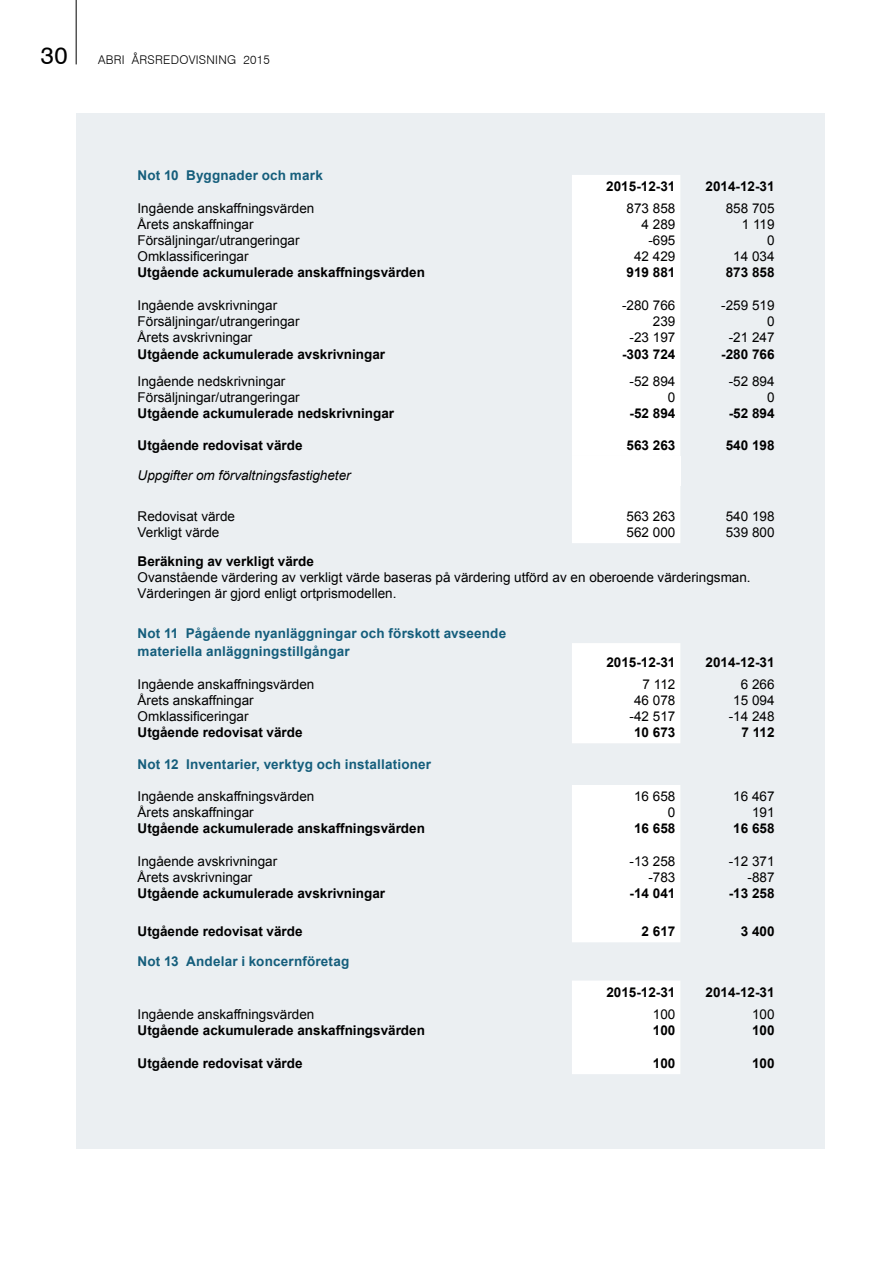
<style>
.page{position:relative;width:893px;height:1263px;background:#fff}
.page>*{position:absolute;margin:0;border:0;box-sizing:border-box;transform-origin:0 0}
.t1{font:24px "Swiss 721 BT";color:#000}
.t2{font:13.5px/16.2px "Arial";color:#000;text-align:right}
.t3{font:700 13.5px "Arial";color:#000}
.t4{font:700 13.5px/18px "Arial";letter-spacing:.015em;color:#155e7c}
.t5{font:italic 13.5px "Arial";color:#000}
.t6{font:300 12px "Swiss 721 BT";letter-spacing:.025em;color:#000}
.s1{font-size:12.6px}
</style>
<div class="page">
<div style="left:77px;top:114px;width:748px;height:1035px;background:#ebeff2"></div>
<svg style="left:572px;top:175px;width:108px;height:899px;fill:#fff"></svg>
<div style="left:572px;top:456px;width:108px;height:30px;background:#fff"></div>
<hr style="left:76px;top:0;width:1px;height:64px;background:#000">
<h1 class="t1" style="left:41px;top:41px;width:28px">30</h1>
<p class="t6" style="left:98px;top:53px;width:173px">ABRI ÅRSREDOVISNING 201<span class="s1">5</span></p>
<p class="t4" style="left:138px;top:166px;width:187px">Not 10 Byggnader och mark</p>
<p class="t2" style="left:138px;top:200px;width:178px;text-align:left">Ingående anskaffningsvärden<br>Årets anskaffningar<br>Försäljningar/utrangeringar<br>Omklassificeringar</p>
<p class="t3" style="left:138px;top:264px;width:289px">Utgående ackumulerade anskaffningsvärden</p>
<p class="t2" style="left:138px;top:297px;width:164px;text-align:left">Ingående avskrivningar<br>Försäljningar/utrangeringar<br>Årets avskrivningar</p>
<p class="t3" style="left:138px;top:345px;width:249px">Utgående ackumulerade avskrivningar</p>
<p class="t2" style="left:138px;top:373px;width:164px;text-align:left">Ingående nedskrivningar<br>Försäljningar/utrangeringar</p>
<p class="t3" style="left:138px;top:404px;width:258px">Utgående ackumulerade nedskrivningar</p>
<p class="t3" style="left:606px;top:177px;width:71px">2015-12-31</p>
<p class="t3" style="left:705px;top:177px;width:71px">2014-12-31</p>
<p class="t2" style="left:627px;top:200px;width:50px">873 858<br>4 289 -695<br>42 429</p>
<p class="t3" style="left:627px;top:264px;width:50px">919 881</p>
<p class="t2" style="left:622px;top:297px;width:55px">-280 766<br>239<br>-23 197</p>
<p class="t3" style="left:622px;top:345px;width:55px">-303 724</p>
<p class="t2" style="left:630px;top:373px;width:47px">-52 894<br>0</p>
<p class="t3" style="left:630px;top:404px;width:47px">-52 894</p>
<p class="t2" style="left:726px;top:200px;width:50px">858 705<br>1 119<br>0<br>14 034</p>
<p class="t3" style="left:726px;top:264px;width:50px">873 858</p>
<p class="t2" style="left:721px;top:297px;width:55px">-259 519<br>0<br>-21 247</p>
<p class="t3" style="left:721px;top:345px;width:55px">-280 766</p>
<p class="t2" style="left:729px;top:373px;width:47px">-52 894<br>0</p>
<p class="t3" style="left:729px;top:404px;width:47px">-52 894</p>
<p class="t3" style="left:138px;top:436px;width:167px">Utgående redovisat värde</p>
<p class="t3" style="left:627px;top:436px;width:50px">563 263</p>
<p class="t3" style="left:726px;top:436px;width:50px">540 198</p>
<p class="t5" style="left:138px;top:466px;width:215px">Uppgifter om förvaltningsfastigheter</p>
<p class="t2" style="left:138px;top:508px;width:99px;text-align:left">Redovisat värde<br>Verkligt värde</p>
<p class="t2" style="left:627px;top:508px;width:50px;text-align:left">563 263<br>562 000</p>
<p class="t2" style="left:726px;top:508px;width:50px;text-align:left">540 198<br>539 800</p>
<p class="t3" style="left:138px;top:552px;width:178px">Beräkning av verkligt värde</p>
<p class="t2" style="left:138px;top:569px;width:615px;text-align:left">Ovanstående värdering av verkligt värde baseras på värdering utförd av en oberoende värderingsman.<br>Värderingen är gjord enligt ortprismodellen.</p>
<p class="t4" style="left:138px;top:625px;width:370px">Not 11 Pågående nyanläggningar och förskott avseende materiella anläggningstillgångar</p>
<p class="t3" style="left:606px;top:653px;width:71px">2015-12-31</p>
<p class="t3" style="left:705px;top:653px;width:71px">2014-12-31</p>
<p class="t2" style="left:138px;top:676px;width:178px;text-align:left">Ingående anskaffningsvärden<br>Årets anskaffningar<br>Omklassificeringar</p>
<p class="t3" style="left:138px;top:723px;width:167px">Utgående redovisat värde</p>
<p class="t2" style="left:630px;top:676px;width:47px">7 112<br>46 078 -42 517</p>
<p class="t3" style="left:634px;top:723px;width:43px">10 673</p>
<p class="t2" style="left:729px;top:676px;width:47px">6 266<br>15 094 -14 248</p>
<p class="t3" style="left:741px;top:723px;width:35px">7 112</p>
<p class="t4" style="left:138px;top:756px;width:295px">Not 12 Inventarier, verktyg och installationer</p>
<p class="t2" style="left:138px;top:788px;width:178px;text-align:left">Ingående anskaffningsvärden<br>Årets anskaffningar</p>
<p class="t3" style="left:138px;top:819px;width:289px">Utgående ackumulerade anskaffningsvärden</p>
<p class="t2" style="left:138px;top:853px;width:141px;text-align:left">Ingående avskrivningar<br>Årets avskrivningar</p>
<p class="t3" style="left:138px;top:884px;width:249px">Utgående ackumulerade avskrivningar</p>
<p class="t2" style="left:634px;top:788px;width:43px">16 658<br>0</p>
<p class="t3" style="left:634px;top:819px;width:43px">16 658</p>
<p class="t2" style="left:630px;top:853px;width:47px">-13 258 -783</p>
<p class="t3" style="left:630px;top:884px;width:47px">-14 041</p>
<p class="t2" style="left:733px;top:788px;width:43px">16 467<br>191</p>
<p class="t3" style="left:733px;top:819px;width:43px">16 658</p>
<p class="t2" style="left:729px;top:853px;width:47px">-12 371 -887</p>
<p class="t3" style="left:729px;top:884px;width:47px">-13 258</p>
<p class="t3" style="left:138px;top:922px;width:167px">Utgående redovisat värde</p>
<p class="t3" style="left:642px;top:922px;width:35px">2 617</p>
<p class="t3" style="left:741px;top:922px;width:35px">3 400</p>
<p class="t4" style="left:138px;top:953px;width:213px">Not 13 Andelar i koncernföretag</p>
<p class="t3" style="left:606px;top:983px;width:71px">2015-12-31</p>
<p class="t3" style="left:705px;top:983px;width:71px">2014-12-31</p>
<p class="t2" style="left:138px;top:1006px;width:178px">Ingående anskaffningsvärden</p>
<p class="t3" style="left:138px;top:1021px;width:289px">Utgående ackumulerade anskaffningsvärden</p>
<p class="t2" style="left:653px;top:1006px;width:24px">100</p>
<p class="t3" style="left:653px;top:1021px;width:24px">100</p>
<p class="t2" style="left:752px;top:1006px;width:24px">100</p>
<p class="t3" style="left:752px;top:1021px;width:24px">100</p>
<p class="t3" style="left:138px;top:1054px;width:167px">Utgående redovisat värde</p>
<p class="t3" style="left:653px;top:1054px;width:24px">100</p>
<p class="t3" style="left:752px;top:1054px;width:24px">100</p>
</div>
